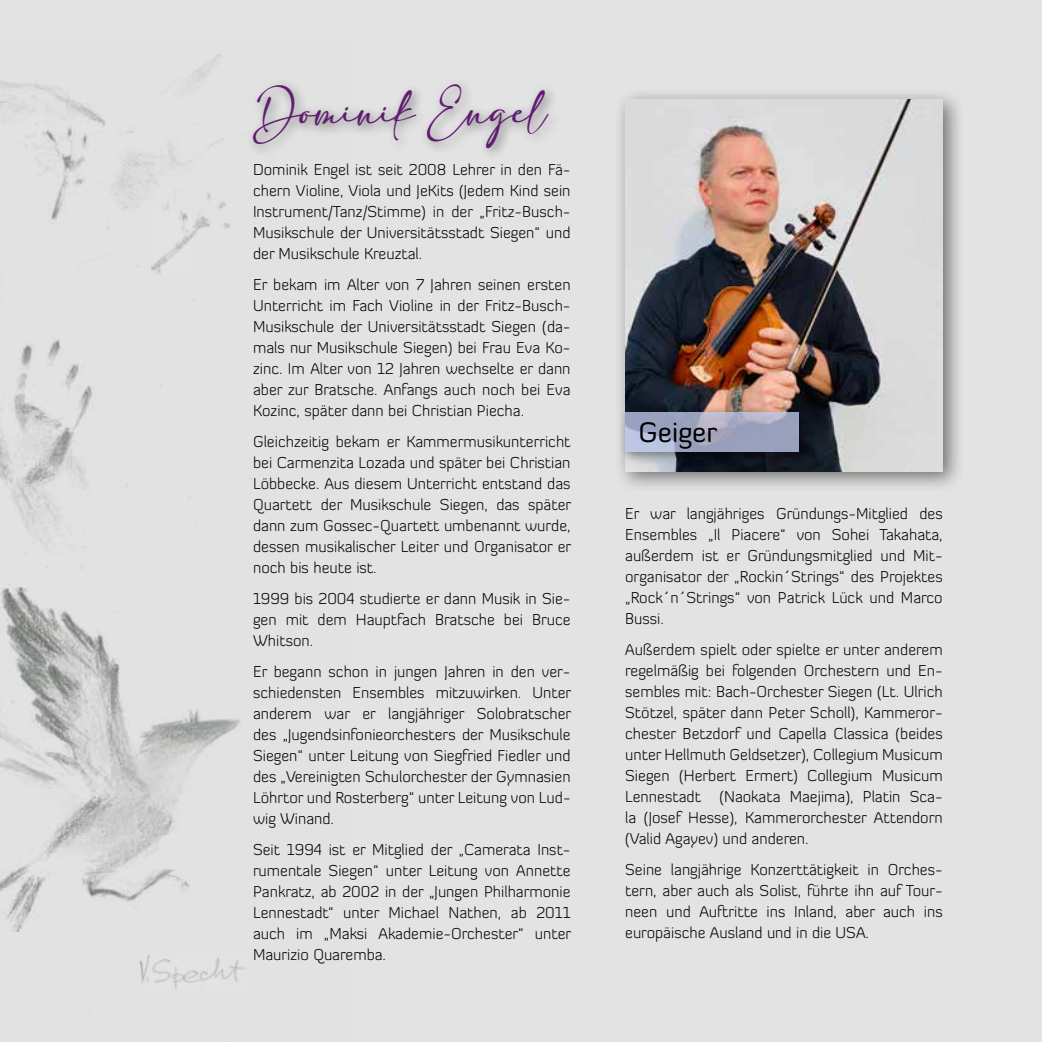
<style>
.page{position:relative;width:1042px;height:1042px;background:#e3e3e3}
.page>*{position:absolute;margin:0;border:0;box-sizing:border-box;transform-origin:0 0}
.t1{font:31.5px "adelia";color:#601c70}
.t2{font:28px "Diavlo";color:#000}
.t3{font:300 15.75px/21px "Diavlo";color:#000;text-align:justify}
</style>
<div class="page">
<img style="left:0;top:54px;width:251px;height:935px">
<img style="left:151px;top:212px;width:40px;height:61px">
<img style="left:0;top:104px;width:105px;height:417px">
<img style="left:0;top:587px;width:240px;height:344px">
<img style="left:140px;top:955px;width:107px;height:33px">
<div style="left:614px;top:88px;width:350px;height:405px;background:#000;opacity:.5"></div>
<img style="left:625px;top:99px;width:318px;height:372px">
<div style="left:246px;top:78px;width:316px;height:83px;background:#000;opacity:.5"></div>
<div style="left:618px;top:405px;width:195px;height:61px;background:#000;opacity:.5"></div>
<svg style="left:625px;top:412px;width:174px;height:39px;background:#a3a8c3"></svg>
<h1 class="t1" style="left:253px;top:95px;width:296px">Dominik Engel</h1>
<p class="t3" style="left:253px;top:159px;width:319px">Dominik Engel ist seit 2008 Lehrer in den Fä&shy;chern Violine, Viola und JeKits (Jedem Kind sein Instrument/Tanz/Stimme) in der „Fritz-Busch-Musikschule der Universitätsstadt Siegen“ und der Musikschule Kreuztal.</p>
<p class="t3" style="left:253px;top:274px;width:319px">Er bekam im Alter von 7 Jahren seinen ersten Unterricht im Fach Violine in der Fritz-Busch-Musikschule der Universitätsstadt Siegen (da&shy;mals nur Musikschule Siegen) bei Frau Eva Ko&shy;zinc. Im Alter von 12 Jahren wechselte er dann aber zur Bratsche. Anfangs auch noch bei Eva Kozinc, später dann bei Christian Piecha.</p>
<p class="t3" style="left:253px;top:431px;width:320px">Gleichzeitig bekam er Kammermusikunterricht bei Carmenzita Lozada und später bei Christian Löbbecke. Aus diesem Unterricht entstand das Quartett der Musikschule Siegen, das später dann zum Gossec-Quartett umbenannt wurde, dessen musikalischer Leiter und Organisator er noch bis heute ist.</p>
<p class="t3" style="left:253px;top:588px;width:319px">1999 bis 2004 studierte er dann Musik in Sie&shy;gen mit dem Hauptfach Bratsche bei Bruce Whitson.</p>
<p class="t3" style="left:253px;top:660px;width:320px">Er begann schon in jungen Jahren in den ver&shy;schiedensten Ensembles mitzuwirken. Unter anderem war er langjähriger Solobratscher des „Jugendsinfonieorchesters der Musikschule Siegen“ unter Leitung von Siegfried Fiedler und des „Vereinigten Schulorchester der Gymnasien Löhrtor und Rosterberg“ unter Leitung von Lud&shy;wig Winand.</p>
<p class="t3" style="left:253px;top:838px;width:320px">Seit 1994 ist er Mitglied der „Camerata Inst&shy;rumentale Siegen“ unter Leitung von Annette Pankratz, ab 2002 in der „Jungen Philharmonie Lennestadt“ unter Michael Nathen, ab 2011 auch im „Maksi Akademie-Orchester“ unter Maurizio Quaremba.</p>
<h2 class="t2" style="left:638px;top:415px;width:80px">Geiger</h2>
<p class="t3" style="left:625px;top:503px;width:319px">Er war langjähriges Gründungs-Mitglied des Ensembles „Il Piacere“ von Sohei Takahata, außerdem ist er Gründungsmitglied und Mit&shy;organisator der „Rockin´Strings“ des Projektes „Rock´n´Strings“ von Patrick Lück und Marco Bussi.</p>
<p class="t3" style="left:625px;top:639px;width:319px">Außerdem spielt oder spielte er unter anderem regelmäßig bei folgenden Orchestern und En&shy;sembles mit: Bach-Orchester Siegen (Lt. Ulrich Stötzel, später dann Peter Scholl), Kammeror&shy;chester Betzdorf und Capella Classica (beides unter Hellmuth Geldsetzer), Collegium Musicum Siegen (Herbert Ermert) Collegium Musicum Lennestadt (Naokata Maejima), Platin Sca&shy;la (Josef Hesse), Kammerorchester Attendorn (Valid Agayev) und anderen.</p>
<p class="t3" style="left:625px;top:859px;width:319px">Seine langjährige Konzerttätigkeit in Orches&shy;tern, aber auch als Solist, führte ihn auf Tour&shy;neen und Auftritte ins Inland, aber auch ins europäische Ausland und in die USA.</p>
</div>
